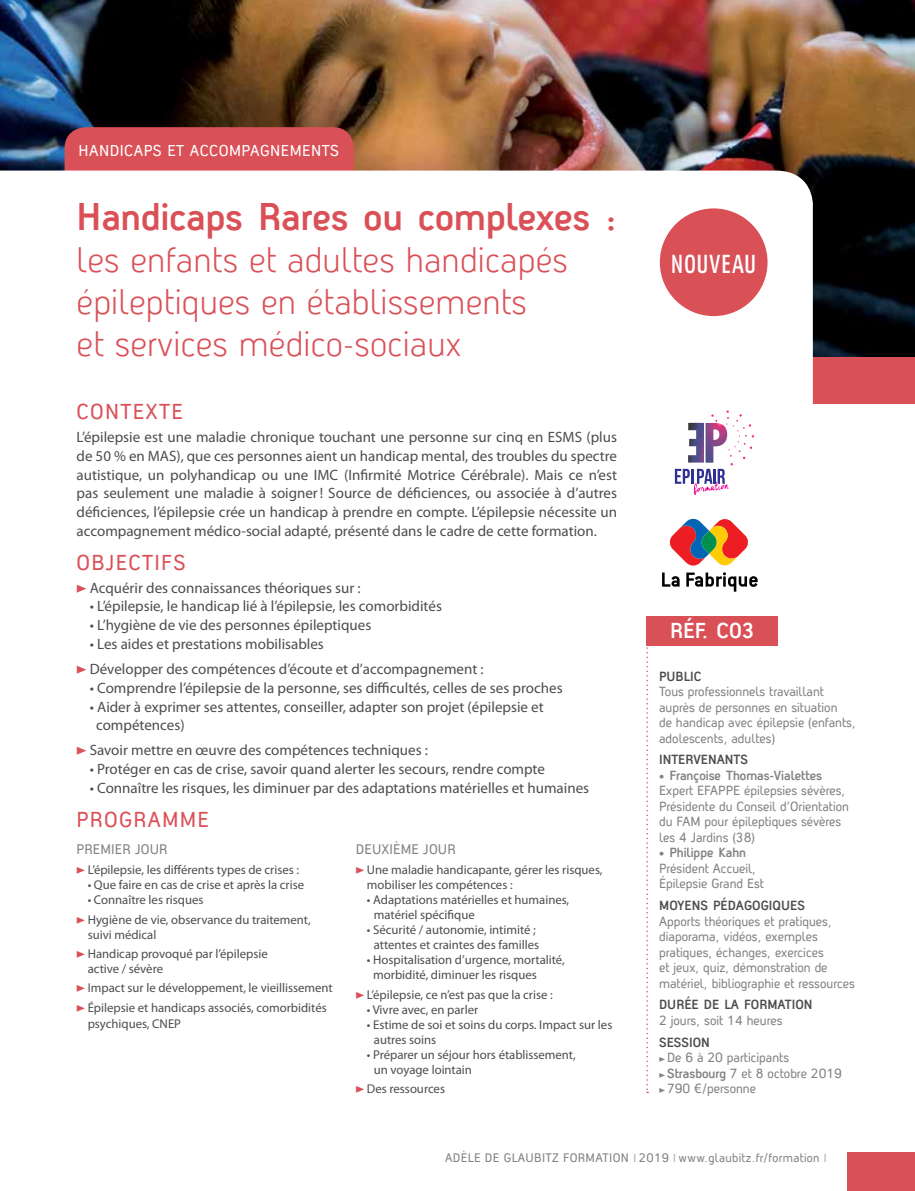
<style>
.page{position:relative;width:915px;height:1191px;background:#fff}
.page>*{position:absolute;margin:0;border:0;box-sizing:border-box;transform-origin:0 0}
.t1{font:700 37.5px "Antagometrica BT";letter-spacing:.005em;color:#da5057}
.t2{font:34.5px/42px "Antagometrica BT Light";letter-spacing:.005em;color:#da5057}
.t3{font:500 26.4px "Solex";color:#fff}
.t4{font:21px "Antagometrica BT";letter-spacing:.06em;color:#da5057}
.t5{font:700 21px "Antagometrica BT";color:#fff}
.t6{font:15.3px "Antagometrica BT";letter-spacing:.03em;color:#fff}
.t7{font:15px/18.8px "Myriad Pro";color:#4d4d4f}
.t8{font:13.5px "Antagometrica BT";letter-spacing:.01em;color:#808285}
.t9{font:12.9px/15.5px "Antagometrica BT";color:#808285}
.t10{font:700 12.9px "Antagometrica BT";color:#4d4d4f}
.t11{font:700 12.9px "Antagometrica BT";color:#808285}
.t12{font:12.75px/15px "Myriad Pro";color:#4d4d4f}
.t13{font:12px "Antagometrica BT";letter-spacing:.03em;color:#808285}
.s1{font-family:"The Sans Black Caps";color:#da5057}
.s2{font-weight:700;color:#4d4d4f}
.s3{font-family:"The Sans Black Caps";font-size:9px}
.s4{font-weight:700}
.s5{font-family:"Myriad Pro";color:#b8a9a3}
</style>
<div class="page">
<img style="left:0;top:0;width:914px;height:357px">
<div style="left:65px;top:127px;width:289px;height:44px;background:#da5057"></div>
<div style="left:847px;top:1152px;width:67px;height:39px;background:#da5057"></div>
<div style="left:805px;top:357px;width:109px;height:47px;background:#da5057"></div>
<svg style="left:0;top:171px;width:812px;height:421px"></svg>
<svg style="left:646px;top:647px;width:2px;height:446px"></svg>
<div style="left:646px;top:616px;width:132px;height:30px;background:#da5057"></div>
<div style="left:659px;top:208px;width:108px;height:108px;background:#da5057;border-radius:50%"></div>
<svg style="left:674px;top:410px;width:80px;height:85px"></svg>
<svg style="left:668px;top:519px;width:80px;height:46px"></svg>
<svg style="left:661px;top:572px;width:96px;height:19px"></svg>
<p class="t6" style="left:79px;top:141px;width:262px">HANDICAPS ET ACCOMPAGNEMENTS</p>
<h1 class="t1" style="left:77px;top:194px;width:541px">Handicaps Rares ou complexes :</h1>
<h2 class="t2" style="left:77px;top:239px;width:492px">les enfants et adultes handicapés épileptiques en établissements<br>et services médico-sociaux</h2>
<h3 class="t4" style="left:77px;top:399px;width:108px">CONTEXTE</h3>
<p class="t7" style="left:77px;top:428px;width:542px;text-align:justify">L’épilepsie est une maladie chronique touchant une personne sur cinq en ESMS (plus de 50 % en MAS), que ces personnes aient un handicap mental, des troubles du spectre autistique, un polyhandicap ou une IMC (Infirmité Motrice Cérébrale). Mais ce n’est pas seulement une maladie à soigner! Source de déficiences, ou associée à d’autres déficiences, l’épilepsie crée un handicap à prendre en compte. L’épilepsie nécessite un accompagnement médico-social adapté, présenté dans le cadre de cette formation.</p>
<h3 class="t4" style="left:77px;top:549px;width:111px">OBJECTIFS</h3>
<p class="t7" style="left:77px;top:578px;width:285px"><span class="s1">&gt;</span> Acquérir des connaissances théoriques sur :</p>
<p class="t7" style="left:90px;top:597px;width:353px">• L’épilepsie, le handicap lié à l’épilepsie, les comorbidités</p>
<p class="t7" style="left:90px;top:616px;width:283px">• L’hygiène de vie des personnes épileptiques</p>
<p class="t7" style="left:77px;top:631px;width:408px;line-height:25.2px;text-indent:13px">• Les aides et prestations mobilisables<br><span class="s1">&gt;</span> Développer des compétences d’écoute et d’accompagnement :</p>
<p class="t7" style="left:90px;top:678px;width:474px">• Comprendre l’épilepsie de la personne, ses difficultés, celles de ses proches</p>
<p class="t7" style="left:96px;top:697px;width:449px;text-indent:-6px">• Aider à exprimer ses attentes, conseiller, adapter son projet (épilepsie et compétences)</p>
<p class="t7" style="left:77px;top:741px;width:353px"><span class="s1">&gt;</span> Savoir mettre en œuvre des compétences techniques :</p>
<p class="t7" style="left:90px;top:760px;width:456px">• Protéger en cas de crise, savoir quand alerter les secours, rendre compte</p>
<p class="t7" style="left:90px;top:779px;width:500px">• Connaître les risques, les diminuer par des adaptations matérielles et humaines</p>
<h3 class="t4" style="left:77px;top:806px;width:134px">PROGRAMME</h3>
<p class="t8" style="left:77px;top:841px;width:92px">PREMIER JOUR</p>
<p class="t12" style="left:77px;top:863px;width:224px"><span class="s1">&gt;</span> L’épilepsie, les différents types de crises :</p>
<p class="t12" style="left:88px;top:878px;width:218px">• Que faire en cas de crise et après la crise</p>
<p class="t12" style="left:77px;top:891px;width:235px;line-height:19.2px;text-indent:11px">• Connaître les risques<br><span class="s1">&gt;</span> Hygiène de vie, observance du traitement,</p>
<p class="t12" style="left:77px;top:925px;width:193px;line-height:19.2px;text-indent:11px">suivi médical<br><span class="s1">&gt;</span> Handicap provoqué par l’épilepsie</p>
<p class="t12" style="left:77px;top:959px;width:257px;line-height:19.2px;text-indent:11px">active / sévère<br><span class="s1">&gt;</span> Impact sur le développement, le vieillissement <span class="s1">&gt;</span> Épilepsie et handicaps associés, comorbidités</p>
<p class="t12" style="left:88px;top:1016px;width:95px">psychiques, CNEP</p>
<p class="t8" style="left:356px;top:841px;width:101px">DEUXIÈME JOUR</p>
<p class="t12" style="left:367px;top:863px;width:237px;text-indent:-11px"><span class="s1">&gt;</span> Une maladie handicapante, gérer les risques, mobiliser les compétences :</p>
<p class="t12" style="left:374px;top:893px;width:197px;text-indent:-7px">• Adaptations matérielles et humaines, matériel spécifique</p>
<p class="t12" style="left:367px;top:923px;width:174px;text-align:center">• Sécurité / autonomie, intimité ; attentes et craintes des familles</p>
<p class="t12" style="left:373px;top:953px;width:193px;text-indent:-6px">• Hospitalisation d’urgence, mortalité, morbidité, diminuer les risques</p>
<p class="t12" style="left:356px;top:987px;width:198px"><span class="s1">&gt;</span> L’épilepsie, ce n’est pas que la crise :</p>
<p class="t12" style="left:367px;top:1002px;width:113px">• Vivre avec, en parler</p>
<p class="t12" style="left:374px;top:1017px;width:240px;text-indent:-7px">• Estime de soi et soins du corps. Impact sur les autres soins</p>
<p class="t12" style="left:374px;top:1047px;width:203px;text-indent:-7px">• Préparer un séjour hors établissement, un voyage lointain</p>
<p class="t12" style="left:356px;top:1081px;width:91px"><span class="s1">&gt;</span> Des ressources</p>
<h3 class="t3" style="left:670px;top:247px;width:88px">NOUVEAU</h3>
<h3 class="t5" style="left:669px;top:618px;width:86px">RÉF. C03</h3>
<p class="t10" style="left:659px;top:668px;width:44px">PUBLIC</p>
<p class="t9" style="left:659px;top:683px;width:198px">Tous professionnels travaillant auprès de personnes en situation<br>de handicap avec épilepsie (enfants, adolescents, adultes)</p>
<p class="t10" style="left:659px;top:752px;width:90px">INTERVENANTS</p>
<p class="t11" style="left:659px;top:767px;width:164px">• Françoise Thomas-Vialettes</p>
<p class="t9" style="left:659px;top:783px;width:191px">Expert EFAPPE épilepsies sévères,<br>Présidente du Conseil d’Orientation du FAM pour épileptiques sévères les 4 Jardins (38)</p>
<p class="t11" style="left:659px;top:845px;width:88px">• Philippe Kahn</p>
<p class="t9" style="left:659px;top:860px;width:106px">Président Accueil,<br>Épilepsie Grand Est</p>
<p class="t10" style="left:659px;top:897px;width:147px">MOYENS PÉDAGOGIQUES</p>
<p class="t9" style="left:659px;top:913px;width:197px">Apports théoriques et pratiques, diaporama, vidéos, exemples pratiques, échanges, exercices<br>et jeux, quiz, démonstration de matériel, bibliographie et ressources</p>
<p class="t10" style="left:659px;top:997px;width:155px">DURÉE DE LA FORMATION</p>
<p class="t9" style="left:659px;top:1012px;width:125px">2 jours, soit 14 heures</p>
<p class="t9" style="left:659px;top:1034px;width:184px"><span class="s2">SESSION<br></span><span class="s3">&gt;</span> De 6 à 20 participants<br><span class="s3">&gt;</span> <span class="s4">Strasbourg</span> 7 et 8 octobre 2019 <span class="s3">&gt;</span> 790 €/personne</p>
<p class="t13" style="left:445px;top:1150px;width:383px">ADÈLE DE GLAUBITZ FORMATION <span class="s5">I</span> 2019 <span class="s5">I</span> www.glaubitz.fr/formation <span class="s5">I</span></p>
</div>
